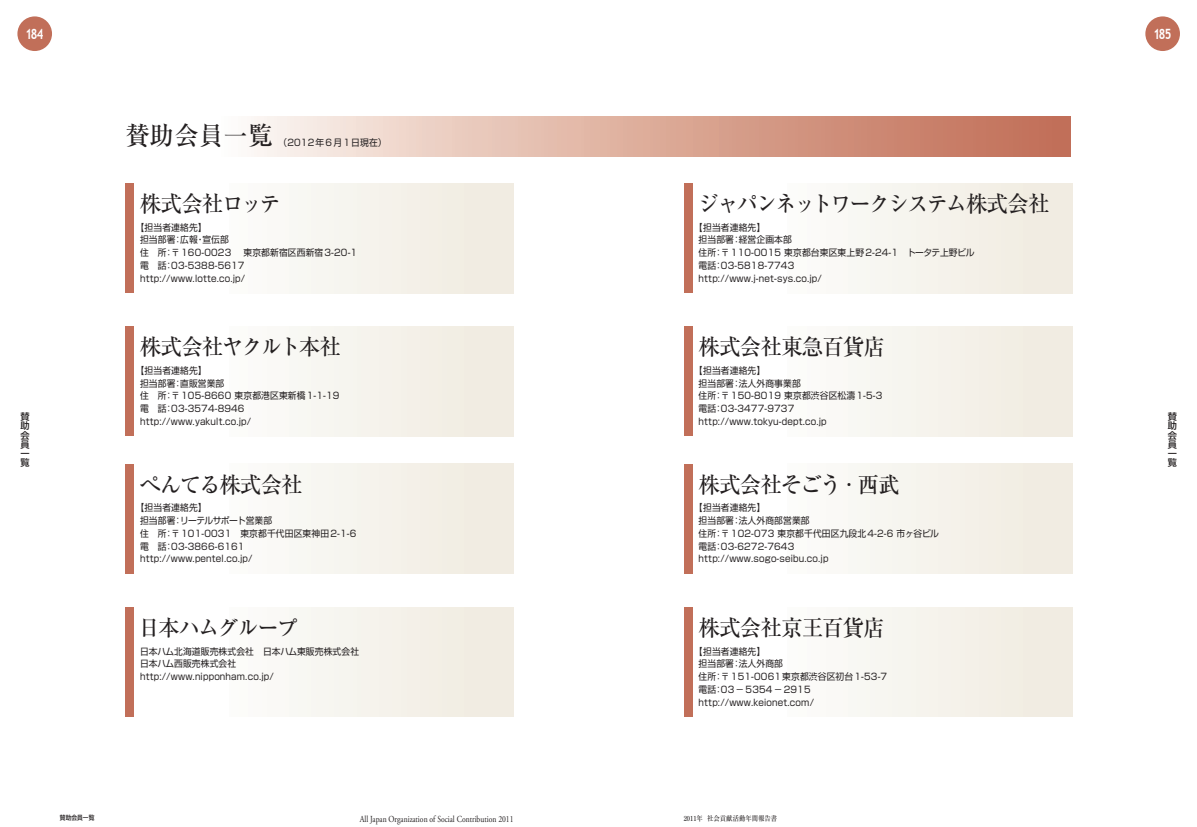
<style>
.page{position:relative;width:1197px;height:827px;background:#fff}
.page>*{position:absolute;margin:0;border:0;box-sizing:border-box;transform-origin:0 0}
.t1{font:500 25.5px "Ryumin";letter-spacing:.015em;color:#231f20;scale:.95 1}
.t2{font:500 22.3px "Ryumin";letter-spacing:-.055em;color:#231f20;scale:.96 1}
.t3{font:500 22.3px "Ryumin";letter-spacing:-.085em;color:#231f20;scale:.96 1}
.t4{font:500 22.3px "Ryumin";letter-spacing:-.035em;color:#231f20;scale:.96 1}
.t5{font:500 22.3px "Ryumin";letter-spacing:-.08em;color:#231f20;scale:.96 1}
.t6{font:700 14.2px "Trebuchet MS";letter-spacing:-.095em;color:#fff;scale:.8 1}
.t7{font:9.2px/12.8px "Shin Go";letter-spacing:.015em;color:#231f20;scale:.95 1}
.t8{font:9.2px "Adobe Garamond Pro";color:#231f20;scale:.83 1}
.t9{font:9.2px "Shin Go";letter-spacing:.08em;color:#231f20;scale:.95 1}
.t10{font:500 9.2px/9.2px "Shin Go";color:#231f20;text-align:justify}
.t11{font:500 7.1px "Ryumin";color:#231f20;scale:.9 1}
.t12{font:500 6.4px "Shin Go";color:#231f20;scale:.9 1}
</style>
<div class="page">
<div style="left:17px;top:16px;width:35px;height:35px;background:#c16f59;border-radius:50%"></div>
<div style="left:1145px;top:16px;width:35px;height:35px;background:#c16f59;border-radius:50%"></div>
<div style="left:125px;top:116px;width:945px;height:41px;background:linear-gradient(to right,#fff,#bf684d)"></div>
<div style="left:229px;top:183px;width:284px;height:110px;background:linear-gradient(to right,#fcfcfa,#f0eadf)"></div>
<div style="left:125px;top:183px;width:9px;height:110px;background:#c16f59"></div>
<div style="left:788px;top:183px;width:284px;height:110px;background:linear-gradient(to right,#fcfcfa,#f0eadf)"></div>
<div style="left:684px;top:183px;width:8px;height:110px;background:#c16f59"></div>
<div style="left:229px;top:464px;width:284px;height:110px;background:linear-gradient(to right,#fcfcfa,#f0eadf)"></div>
<div style="left:125px;top:464px;width:9px;height:110px;background:#c16f59"></div>
<div style="left:788px;top:464px;width:284px;height:110px;background:linear-gradient(to right,#fcfcfa,#f0eadf)"></div>
<div style="left:684px;top:464px;width:8px;height:110px;background:#c16f59"></div>
<div style="left:229px;top:326px;width:284px;height:110px;background:linear-gradient(to right,#fcfcfa,#f0eadf)"></div>
<div style="left:125px;top:326px;width:9px;height:110px;background:#c16f59"></div>
<div style="left:788px;top:326px;width:284px;height:110px;background:linear-gradient(to right,#fcfcfa,#f0eadf)"></div>
<div style="left:684px;top:326px;width:8px;height:110px;background:#c16f59"></div>
<div style="left:229px;top:607px;width:284px;height:110px;background:linear-gradient(to right,#fcfcfa,#f0eadf)"></div>
<div style="left:125px;top:607px;width:9px;height:110px;background:#c16f59"></div>
<div style="left:788px;top:607px;width:284px;height:110px;background:linear-gradient(to right,#fcfcfa,#f0eadf)"></div>
<div style="left:684px;top:607px;width:8px;height:110px;background:#c16f59"></div>
<p class="t6" style="left:25px;top:25px;width:24px">184</p>
<p class="t10" style="left:20px;top:412px;width:11px">賛助会員一覧</p>
<p class="t1" style="left:125px;top:120px;width:156px">賛助会員一覧</p>
<p class="t9" style="left:278px;top:137px;width:115px">（2012年6月1日現在）</p>
<p class="t2" style="left:140px;top:190px;width:148px">株式会社ロッテ</p>
<p class="t7" style="left:140px;top:220px;width:230px;text-indent:-4px">【担当者連絡先】<br>担当部署：広報・宣伝部<br>住　所：〒160-0023 　東京都新宿区西新宿3-20-1電　話：03-5388-5617<br>http://www.lotte.co.jp/</p>
<p class="t2" style="left:140px;top:334px;width:211px">株式会社ヤクルト本社</p>
<p class="t7" style="left:140px;top:363px;width:211px;text-indent:-4px">【担当者連絡先】<br>担当部署：直販営業部<br>住　所：〒105-8660 東京都港区東新橋1-1-19電　話：03-3574-8946 http://www.yakult.co.jp/</p>
<p class="t2" style="left:140px;top:471px;width:171px">ぺんてる株式会社</p>
<p class="t7" style="left:140px;top:501px;width:229px;text-indent:-4px">【担当者連絡先】<br>担当部署：リーテルサポート営業部<br>住　所：〒101-0031　東京都千代田区東神田2-1-6電　話：03-3866-6161 http://www.pentel.co.jp/</p>
<p class="t5" style="left:139px;top:614px;width:168px">日本ハムグループ</p>
<p class="t7" style="left:140px;top:644px;width:232px">日本ハム北海道販売株式会社　日本ハム東販売株式会社日本ハム西販売株式会社　http://www.nipponham.co.jp/</p>
<p class="t12" style="left:60px;top:813px;width:40px">賛助会員一覧</p>
<p class="t8" style="left:360px;top:813px;width:187px">All Japan Organization of Social Contribution 2011</p>
<p class="t3" style="left:697px;top:190px;width:368px">ジャパンネットワークシステム株式会社</p>
<p class="t7" style="left:698px;top:220px;width:292px;text-indent:-4px">【担当者連絡先】<br>担当部署：経営企画本部<br>住所：〒110-0015 東京都台東区東上野2-24-1　トータテ上野ビル電話：03-5818-7743<br>http://www.j-net-sys.co.jp/</p>
<p class="t4" style="left:698px;top:334px;width:196px">株式会社東急百貨店</p>
<p class="t7" style="left:698px;top:363px;width:195px;text-indent:-4px">【担当者連絡先】<br>担当部署：法人外商事業部<br>住所：〒150-8019 東京都渋谷区松濤1-5-3電話：03-3477-9737 http://www.tokyu-dept.co.jp</p>
<p class="t2" style="left:698px;top:471px;width:211px">株式会社そごう・西武</p>
<p class="t7" style="left:698px;top:501px;width:255px;text-indent:-4px">【担当者連絡先】<br>担当部署：法人外商部営業部<br>住所：〒102-073 東京都千代田区九段北4-2-6 市ヶ谷ビル電話：03-6272-7643<br>http://www.sogo-seibu.co.jp</p>
<p class="t4" style="left:698px;top:614px;width:195px">株式会社京王百貨店</p>
<p class="t7" style="left:698px;top:644px;width:200px;text-indent:-4px">【担当者連絡先】<br>担当部署：法人外商部<br>住所：〒151-0061東京都渋谷区初台1-53-7電話：03－5354－2915 http://www.keionet.com/</p>
<p class="t11" style="left:684px;top:814px;width:105px">2011年 社会貢献活動年間報告書</p>
<p class="t6" style="left:1153px;top:25px;width:24px">185</p>
<p class="t10" style="left:1168px;top:412px;width:11px">賛助会員一覧</p>
</div>
